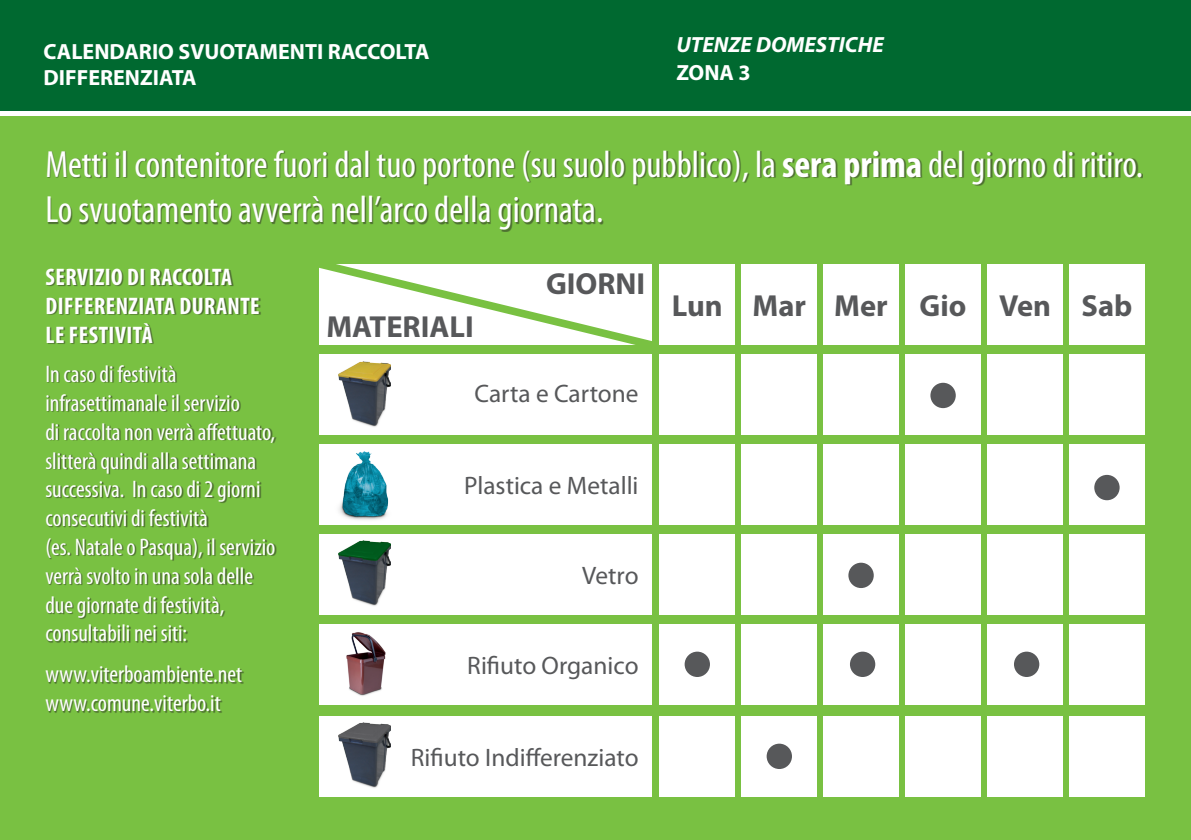
<style>
.page{position:relative;width:1191px;height:840px;background:#fff}
.page>*{position:absolute;margin:0;border:0;box-sizing:border-box;transform-origin:0 0}
.t1{font:condensed 38px/45.6px "Myriad Pro";color:#fff}
.t2{font:700 30.6px "Myriad Pro";color:#57585a}
.t3{font:25.4px "Myriad Pro";color:#57585a}
.t4{font:condensed 24px/28.8px "Myriad Pro";color:#fff}
.t5{font:700 condensed 24px/28.8px "Myriad Pro";letter-spacing:.02em;color:#fff}
.t6{font:700 22px "Myriad Pro";color:#fff}
.t7{font:italic 700 22px "Myriad Pro";color:#fff}
.s1{font-weight:700}
</style>
<div class="page">
<div style="left:0;top:0;width:1191px;height:111px;background:#006930"></div>
<div style="left:0;top:116px;width:1191px;height:723px;background:#79c142"></div>
<div style="left:1069px;top:264px;width:75px;height:80px;background:#fff"></div>
<div style="left:1069px;top:354px;width:75px;height:80px;background:#fff"></div>
<div style="left:1069px;top:444px;width:75px;height:80px;background:#fff"></div>
<div style="left:1069px;top:534px;width:75px;height:80px;background:#fff"></div>
<div style="left:1069px;top:623px;width:75px;height:81px;background:#fff"></div>
<div style="left:1069px;top:715px;width:75px;height:81px;background:#fff"></div>
<div style="left:987px;top:264px;width:75px;height:80px;background:#fff"></div>
<div style="left:987px;top:354px;width:75px;height:80px;background:#fff"></div>
<div style="left:987px;top:444px;width:75px;height:80px;background:#fff"></div>
<div style="left:987px;top:534px;width:75px;height:80px;background:#fff"></div>
<div style="left:987px;top:623px;width:75px;height:81px;background:#fff"></div>
<div style="left:987px;top:715px;width:75px;height:81px;background:#fff"></div>
<div style="left:905px;top:264px;width:75px;height:80px;background:#fff"></div>
<div style="left:905px;top:354px;width:75px;height:80px;background:#fff"></div>
<div style="left:905px;top:444px;width:75px;height:80px;background:#fff"></div>
<div style="left:905px;top:534px;width:75px;height:80px;background:#fff"></div>
<div style="left:905px;top:623px;width:75px;height:81px;background:#fff"></div>
<div style="left:905px;top:715px;width:75px;height:81px;background:#fff"></div>
<div style="left:741px;top:264px;width:76px;height:80px;background:#fff"></div>
<div style="left:741px;top:354px;width:76px;height:80px;background:#fff"></div>
<div style="left:741px;top:444px;width:76px;height:80px;background:#fff"></div>
<div style="left:741px;top:534px;width:76px;height:80px;background:#fff"></div>
<div style="left:741px;top:623px;width:76px;height:81px;background:#fff"></div>
<div style="left:741px;top:715px;width:76px;height:81px;background:#fff"></div>
<div style="left:823px;top:264px;width:75px;height:80px;background:#fff"></div>
<div style="left:823px;top:354px;width:75px;height:80px;background:#fff"></div>
<div style="left:823px;top:444px;width:75px;height:80px;background:#fff"></div>
<div style="left:823px;top:534px;width:75px;height:80px;background:#fff"></div>
<div style="left:823px;top:623px;width:75px;height:81px;background:#fff"></div>
<div style="left:823px;top:715px;width:75px;height:81px;background:#fff"></div>
<div style="left:660px;top:264px;width:75px;height:80px;background:#fff"></div>
<div style="left:320px;top:354px;width:332px;height:80px;background:#fff"></div>
<div style="left:320px;top:444px;width:332px;height:80px;background:#fff"></div>
<div style="left:320px;top:534px;width:332px;height:80px;background:#fff"></div>
<div style="left:320px;top:623px;width:332px;height:81px;background:#fff"></div>
<div style="left:320px;top:715px;width:332px;height:81px;background:#fff"></div>
<div style="left:660px;top:354px;width:75px;height:80px;background:#fff"></div>
<div style="left:660px;top:444px;width:75px;height:80px;background:#fff"></div>
<div style="left:660px;top:534px;width:75px;height:80px;background:#fff"></div>
<div style="left:660px;top:623px;width:75px;height:81px;background:#fff"></div>
<div style="left:660px;top:715px;width:75px;height:81px;background:#fff"></div>
<svg style="left:319px;top:264px;width:346px;height:91px"></svg>
<div style="left:930px;top:382px;width:25px;height:26px;background:#57585a;border-radius:50%"></div>
<div style="left:850px;top:651px;width:25px;height:25px;background:#57585a;border-radius:50%"></div>
<div style="left:848px;top:562px;width:25px;height:25px;background:#57585a;border-radius:50%"></div>
<div style="left:1094px;top:474px;width:25px;height:26px;background:#57585a;border-radius:50%"></div>
<div style="left:684px;top:651px;width:26px;height:25px;background:#57585a;border-radius:50%"></div>
<div style="left:1014px;top:651px;width:25px;height:25px;background:#57585a;border-radius:50%"></div>
<div style="left:766px;top:743px;width:26px;height:25px;background:#57585a;border-radius:50%"></div>
<div style="left:46px;top:270px;width:230px;height:443px;background:#231f20;opacity:.5"></div>
<img style="left:346px;top:632px;width:40px;height:64px">
<img style="left:338px;top:361px;width:52px;height:66px">
<img style="left:338px;top:722px;width:52px;height:66px">
<img style="left:338px;top:540px;width:52px;height:66px">
<div style="left:47px;top:151px;width:1096px;height:81px;background:#231f20;opacity:.5"></div>
<img style="left:339px;top:451px;width:50px;height:69px">
<p class="t7" style="left:676px;top:30px;width:209px">UTENZE DOMESTICHE</p>
<p class="t6" style="left:44px;top:37px;width:53px">CALENDARIO</p>
<p class="t6" style="left:178px;top:37px;width:55px">SVUOTAMENTI</p>
<p class="t6" style="left:328px;top:37px;width:90px">RACCOLTA</p>
<p class="t6" style="left:44px;top:63px;width:58px">DIFFERENZIATA</p>
<p class="t6" style="left:676px;top:59px;width:16px">ZONA</p>
<p class="t6" style="left:738px;top:59px;width:14px">3</p>
<h1 class="t1" style="left:45px;top:141px;width:1099px">Metti il contenitore fuori dal tuo portone (su suolo pubblico), la <span class="s1">sera prima</span> del giorno di ritiro.<br>Lo svuotamento avverrà nell’arco della giornata.</h1>
<p class="t5" style="left:46px;top:262px;width:216px">SERVIZIO DI RACCOLTA<br>DIFFERENZIATA DURANTE<br>LE FESTIVITà</p>
<p class="t4" style="left:45px;top:359px;width:232px">In caso di festività infrasettimanale il servizio<br>di raccolta non verrà affettuato, slitterà quindi alla settimana successiva. In caso di 2 giorni consecutivi di festività<br>(es. Natale o Pasqua), il servizio verrà svolto in una sola delle due giornate di festività, consultabili nei siti:</p>
<p class="t4" style="left:45px;top:659px;width:198px">www.viterboambiente.net www.comune.viterbo.it</p>
<p class="t2" style="left:326px;top:307px;width:19px">MATERIA</p>
<p class="t2" style="left:449px;top:307px;width:22px">LI</p>
<p class="t2" style="left:546px;top:263px;width:18px">GIORNI</p>
<p class="t3" style="left:474px;top:377px;width:165px">Carta e Cartone</p>
<p class="t3" style="left:464px;top:469px;width:176px">Plastica e Metalli</p>
<p class="t3" style="left:582px;top:559px;width:58px">Vetro</p>
<p class="t3" style="left:467px;top:649px;width:173px">Rifiuto Organico</p>
<p class="t3" style="left:411px;top:741px;width:229px">Rifiuto Indifferenziato</p>
<p class="t2" style="left:672px;top:285px;width:52px">Lun</p>
<p class="t2" style="left:752px;top:285px;width:381px">Mar Mer Gio Ven Sab</p>
</div>
